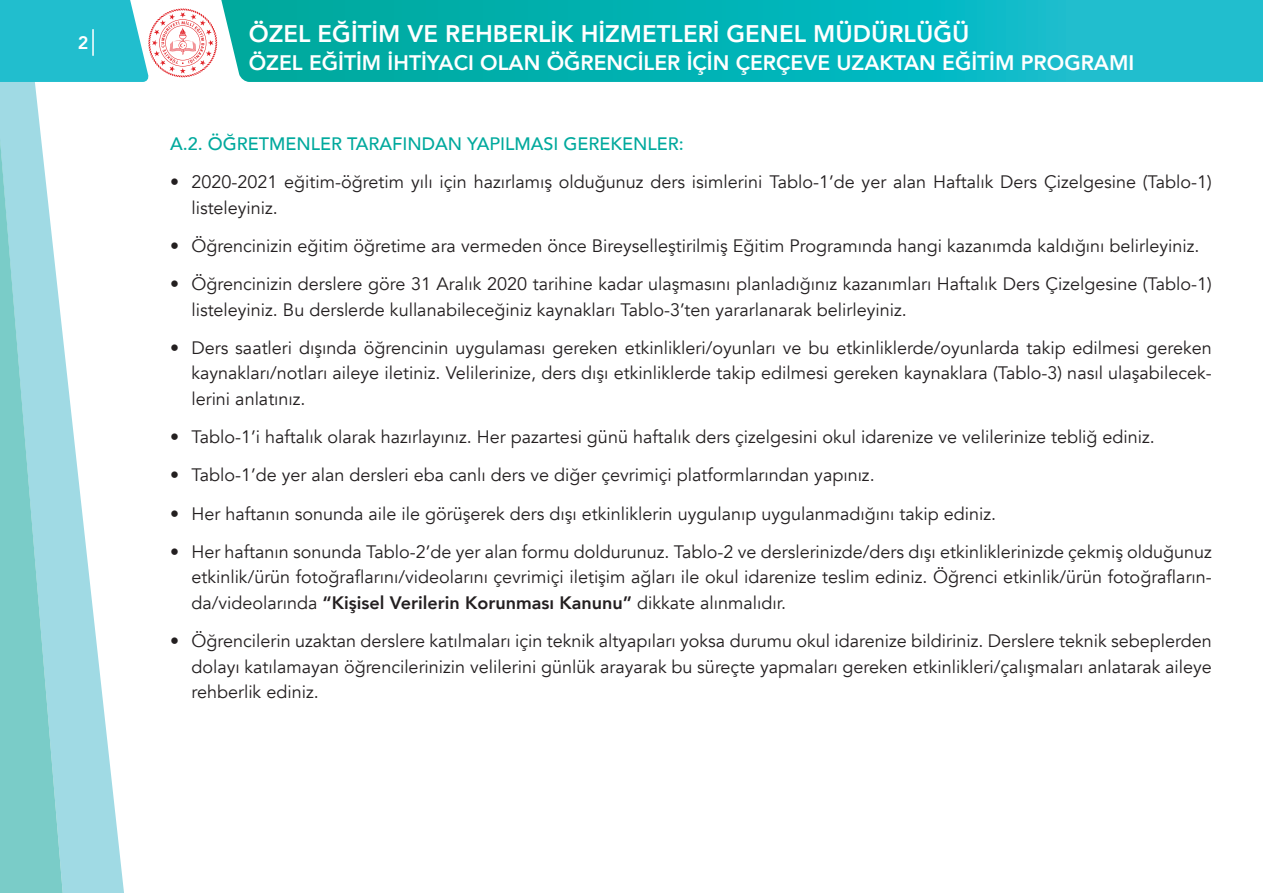
<style>
.page{position:relative;width:1263px;height:893px;background:#fff}
.page>*{position:absolute;margin:0;border:0;box-sizing:border-box;transform-origin:0 0}
.t1{font:800 24px "Avenir";color:#fff}
.t2{font:800 21px "Avenir";color:#fff}
.t3{font:18px/25.5px "Avenir";color:#231f20;text-align:justify}
.t4{font:500 18px "Avenir";color:#00a99d}
.t5{font:800 18px "Avenir";color:#fff}
.s1{font-weight:800}
</style>
<div class="page">
<svg style="left:64px;top:348px;width:60px;height:545px;fill:#a0dae4"></svg>
<svg style="left:0;top:82px;width:64px;height:811px;background:#94d5d8"></svg>
<svg style="left:217px;top:0;width:1046px;height:82px;background:#0bb5b9"></svg>
<svg style="left:0;top:0;width:217px;height:82px"></svg>
<hr style="left:92px;top:30px;width:2px;height:25px;background:#fff">
<p class="t5" style="left:78px;top:29px;width:12px">2</p>
<h1 class="t1" style="left:249px;top:15px;width:722px">ÖZEL EĞİTİM VE REHBERLİK HİZMETLERİ GENEL MÜDÜRLÜĞÜ</h1>
<p class="t2" style="left:249px;top:46px;width:887px">ÖZEL EĞİTİM İHTİYACI OLAN ÖĞRENCİLER İÇİN ÇERÇEVE UZAKTAN EĞİTİM PROGRAMI</p>
<p class="t4" style="left:170px;top:128px;width:515px">A.2. ÖĞRETMENLER TARAFINDAN YAPILMASI GEREKENLER:</p>
<p class="t3" style="left:191px;top:169px;width:1022px;text-indent:-21px">• 2020-2021 eğitim-öğretim yılı için hazırlamış olduğunuz ders isimlerini Tablo-1’de yer alan Haftalık Ders Çizelgesine (Tablo-1) listeleyiniz.</p>
<p class="t3" style="left:170px;top:233px;width:1031px">• Öğrencinizin eğitim öğretime ara vermeden önce Bireyselleştirilmiş Eğitim Programında hangi kazanımda kaldığını belirleyiniz.</p>
<p class="t3" style="left:191px;top:271px;width:1022px;text-indent:-21px">• Öğrencinizin derslere göre 31 Aralık 2020 tarihine kadar ulaşmasını planladığınız kazanımları Haftalık Ders Çizelgesine (Tablo-1) listeleyiniz. Bu derslerde kullanabileceğiniz kaynakları Tablo-3’ten yararlanarak belirleyiniz.</p>
<p class="t3" style="left:191px;top:335px;width:1022px;text-indent:-21px">• Ders saatleri dışında öğrencinin uygulaması gereken etkinlikleri/oyunları ve bu etkinliklerde/oyunlarda takip edilmesi gereken kaynakları/notları aileye iletiniz. Velilerinize, ders dışı etkinliklerde takip edilmesi gereken kaynaklara (Tablo-3) nasıl ulaşabilecek&shy;lerini anlatınız.</p>
<p class="t3" style="left:170px;top:424px;width:986px">• Tablo-1’i haftalık olarak hazırlayınız. Her pazartesi günü haftalık ders çizelgesini okul idarenize ve velilerinize tebliğ ediniz.</p>
<p class="t3" style="left:170px;top:463px;width:706px">• Tablo-1’de yer alan dersleri eba canlı ders ve diğer çevrimiçi platformlarından yapınız.</p>
<p class="t3" style="left:170px;top:501px;width:827px">• Her haftanın sonunda aile ile görüşerek ders dışı etkinliklerin uygulanıp uygulanmadığını takip ediniz.</p>
<p class="t3" style="left:191px;top:539px;width:1022px;text-indent:-21px">• Her haftanın sonunda Tablo-2’de yer alan formu doldurunuz. Tablo-2 ve derslerinizde/ders dışı etkinliklerinizde çekmiş olduğunuz etkinlik/ürün fotoğraflarını/videolarını çevrimiçi iletişim ağları ile okul idarenize teslim ediniz. Öğrenci etkinlik/ürün fotoğrafların&shy;da/videolarında <span class="s1">“Kişisel Verilerin Korunması Kanunu”</span> dikkate alınmalıdır.</p>
<p class="t3" style="left:191px;top:628px;width:1022px;text-indent:-21px">• Öğrencilerin uzaktan derslere katılmaları için teknik altyapıları yoksa durumu okul idarenize bildiriniz. Derslere teknik sebeplerden dolayı katılamayan öğrencilerinizin velilerini günlük arayarak bu süreçte yapmaları gereken etkinlikleri/çalışmaları anlatarak aileye rehberlik ediniz.</p>
</div>
